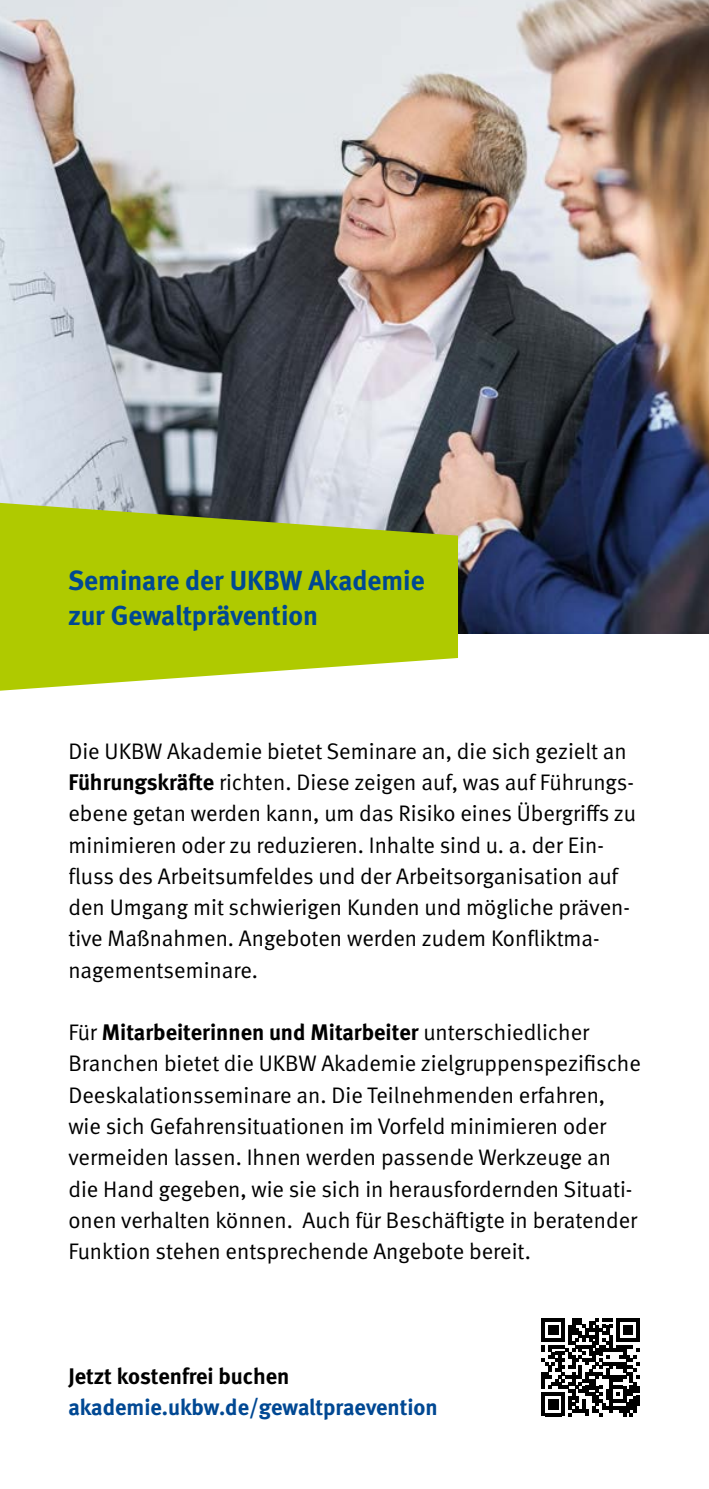
<style>
.page{position:relative;width:709px;height:1489px;background:#fff}
.page>*{position:absolute;margin:0;border:0;box-sizing:border-box;transform-origin:0 0}
._01_Überschriften_Zwischenüberschrift_1{font:700 27.5px/35px "DGUV Meta";color:#004893}
._02_Fließtext_Fließtext{font:22.5px/31.2px "DGUV Meta";color:#000}
._02_Fließtext_Fließtext-2{font:700 22.5px "DGUV Meta";color:#004893}
._02_Fließtext_Fließtext-3{font:700 22.5px "DGUV Meta";letter-spacing:-.005em;color:#000}
.s1{font-weight:700}
</style>
<div class="page">
<img style="left:0;top:0;width:709px;height:633px">
<svg style="left:708px;top:503px;width:1px;height:131px"></svg>
<svg style="left:0;top:503px;width:458px;height:187px;fill:#afca00"></svg>
<svg style="left:541px;top:1318px;width:98px;height:97px"></svg>
<h2 class="_01_Überschriften_Zwischenüberschrift_1" style="left:68px;top:563px;width:358px">Seminare der UKBW Akademie zur Gewaltprävention</h2>
<p class="_02_Fließtext_Fließtext" style="left:68px;top:735px;width:569px">Die UKBW Akademie bietet Seminare an, die sich gezielt an <span class="s1">Führungskräfte</span> richten. Diese zeigen auf, was auf Führungs&shy;ebene getan werden kann, um das Risiko eines Übergriffs zu minimieren oder zu reduzieren. Inhalte sind u. a. der Ein&shy;fluss des Arbeitsumfeldes und der Arbeitsorganisation auf den Umgang mit schwierigen Kunden und mögliche präven&shy;tive Maßnahmen. Angeboten werden zudem Konfliktma&shy;nagementseminare.</p>
<p class="_02_Fließtext_Fließtext" style="left:68px;top:1017px;width:574px">Für <span class="s1">Mitarbeiterinnen und Mitarbeiter</span> unterschiedlicher Branchen bietet die UKBW Akademie zielgruppenspezifische Deeskalationsseminare an. Die Teilnehmenden erfahren, wie sich Gefahrensituationen im Vorfeld minimieren oder vermeiden lassen. Ihnen werden passende Werkzeuge an die Hand gegeben, wie sie sich in herausfordernden Situati&shy;onen verhalten können. Auch für Beschäftigte in beratender Funktion stehen entsprechende Angebote bereit.</p>
<p class="_02_Fließtext_Fließtext-3" style="left:68px;top:1362px;width:222px">Jetzt kostenfrei buchen</p>
<p class="_02_Fließtext_Fließtext-2" style="left:68px;top:1393px;width:371px">akademie.ukbw.de/gewaltpraevention</p>
</div>
